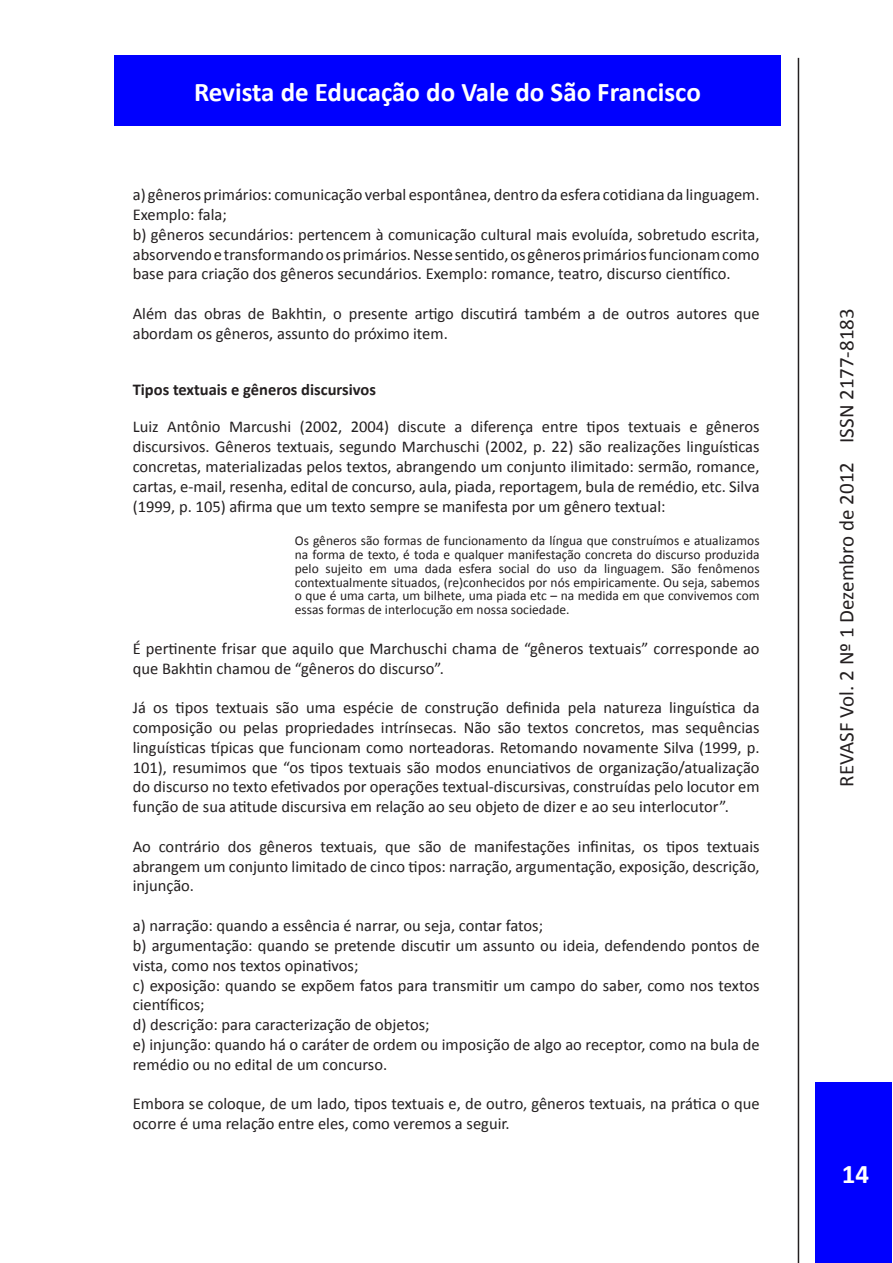
<style>
.page{position:relative;width:893px;height:1263px;background:#fff}
.page>*{position:absolute;margin:0;border:0;box-sizing:border-box;transform-origin:0 0}
.t1{font:700 27px "Calibri";color:#fff}
.t2{font:21px "Calibri";color:#231f20}
.t3{font:16.5px/19.8px "Calibri";color:#231f20}
.t4{font:700 16.5px "Calibri";color:#231f20}
.t5{font:13.5px/13.8px "Calibri";color:#231f20;text-align:justify}
</style>
<div class="page">
<div style="left:114px;top:56px;width:666px;height:70px;background:#00f"></div>
<div style="left:816px;top:1082px;width:76px;height:181px;background:#00f"></div>
<hr style="left:798px;top:58px;width:1px;height:1205px;background:#231f20">
<h1 class="t1" style="left:194px;top:75px;width:508px">Revista de Educação do Vale do São Francisco</h1>
<p class="t3" style="left:133px;top:184px;width:628px">a) gêneros primários: comunicação verbal espontânea, dentro da esfera cotidiana da linguagem.<br>Exemplo: fala;<br>b) gêneros secundários: pertencem à comunicação cultural mais evoluída, sobretudo escrita, absorvendo e transformando os primários. Nesse sentido, os gêneros primários funcionam como base para criação dos gêneros secundários. Exemplo: romance, teatro, discurso científico.</p>
<p class="t3" style="left:133px;top:303px;width:628px">Além das obras de Bakhtin, o presente artigo discutirá também a de outros autores que abordam os gêneros, assunto do próximo item.</p>
<p class="t4" style="left:133px;top:379px;width:245px">Tipos textuais e gêneros discursivos</p>
<p class="t3" style="left:133px;top:416px;width:628px;text-align:justify">Luiz Antônio Marcushi (2002, 2004) discute a diferença entre tipos textuais e gêneros discursivos. Gêneros textuais, segundo Marchuschi (2002, p. 22) são realizações linguísticas concretas, materializadas pelos textos, abrangendo um conjunto ilimitado: sermão, romance, cartas, e-mail, resenha, edital de concurso, aula, piada, reportagem, bula de remédio, etc. Silva (1999, p. 105) afirma que um texto sempre se manifesta por um gênero textual:</p>
<p class="t5" style="left:295px;top:533px;width:466px">Os gêneros são formas de funcionamento da língua que construímos e atualizamos na forma de texto, é toda e qualquer manifestação concreta do discurso produzida pelo sujeito em uma dada esfera social do uso da linguagem. São fenômenos contextualmente situados, (re)conhecidos por nós empiricamente. Ou seja, sabemos o que é uma carta, um bilhete, uma piada etc – na medida em que convivemos com essas formas de interlocução em nossa sociedade.</p>
<p class="t3" style="left:133px;top:638px;width:628px">É pertinente frisar que aquilo que Marchuschi chama de “gêneros textuais” corresponde ao que Bakhtin chamou de “gêneros do discurso”.</p>
<p class="t3" style="left:133px;top:697px;width:628px;text-align:justify">Já os tipos textuais são uma espécie de construção definida pela natureza linguística da composição ou pelas propriedades intrínsecas. Não são textos concretos, mas sequências linguísticas típicas que funcionam como norteadoras. Retomando novamente Silva (1999, p.<br>101), resumimos que “os tipos textuais são modos enunciativos de organização/atualização do discurso no texto efetivados por operações textual-discursivas, construídas pelo locutor em função de sua atitude discursiva em relação ao seu objeto de dizer e ao seu interlocutor”.</p>
<p class="t3" style="left:133px;top:836px;width:628px;text-align:justify">Ao contrário dos gêneros textuais, que são de manifestações infinitas, os tipos textuais abrangem um conjunto limitado de cinco tipos: narração, argumentação, exposição, descrição, injunção.</p>
<p class="t3" style="left:133px;top:915px;width:628px">a) narração: quando a essência é narrar, ou seja, contar fatos;<br>b) argumentação: quando se pretende discutir um assunto ou ideia, defendendo pontos de vista, como nos textos opinativos;<br>c) exposição: quando se expõem fatos para transmitir um campo do saber, como nos textos científicos;<br>d) descrição: para caracterização de objetos;<br>e) injunção: quando há o caráter de ordem ou imposição de algo ao receptor, como na bula de remédio ou no edital de um concurso.</p>
<p class="t3" style="left:133px;top:1093px;width:628px">Embora se coloque, de um lado, tipos textuais e, de outro, gêneros textuais, na prática o que ocorre é uma relação entre eles, como veremos a seguir.</p>
<p class="t2" style="left:834px;top:787px;width:480px;rotate:-90deg">REVASF Vol. 2 Nº 1 Dezembro de 2012 ISSN 2177-8183</p>
<h1 class="t1" style="left:842px;top:1157px;width:29px">14</h1>
</div>
